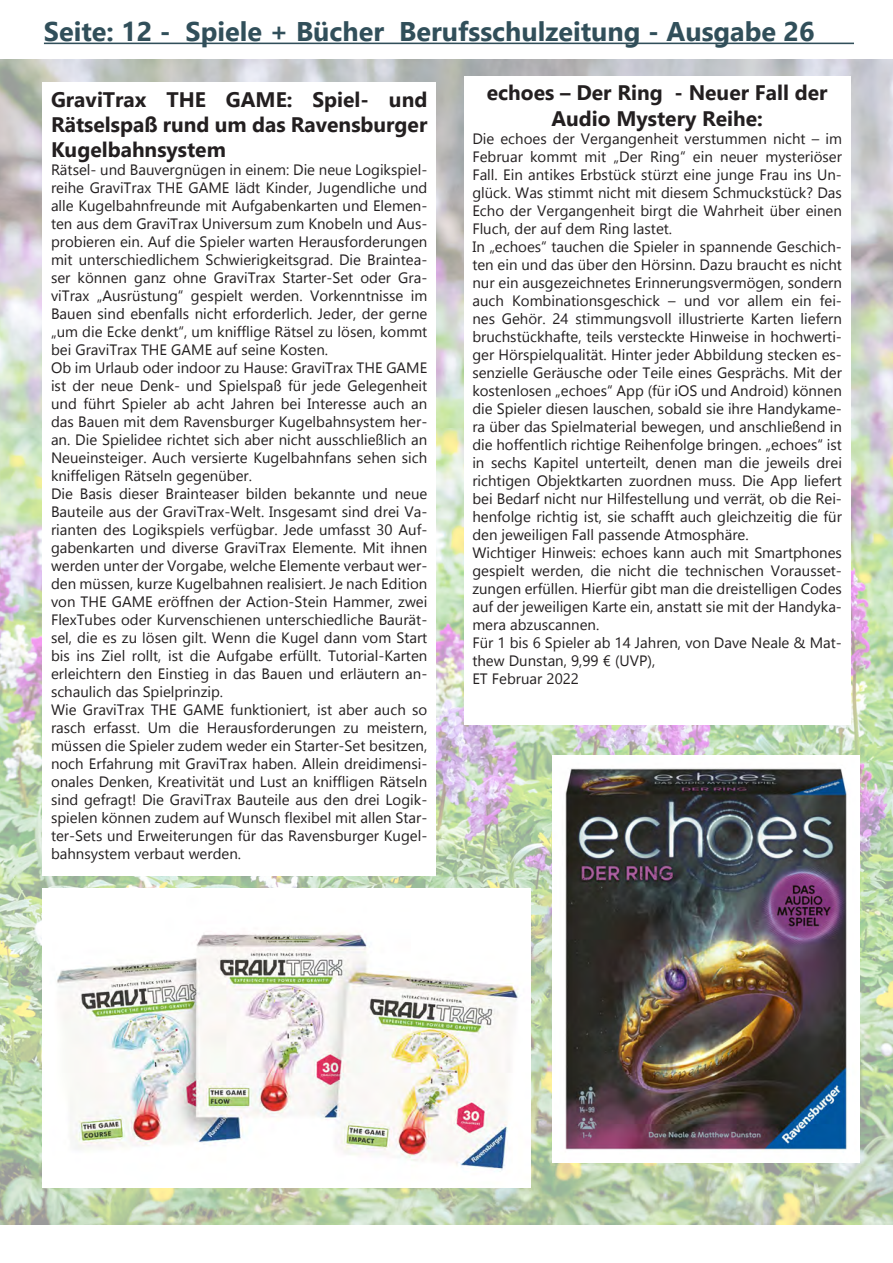
<style>
.page{position:relative;width:893px;height:1263px;background:#fff}
.page>*{position:absolute;margin:0;border:0;box-sizing:border-box;transform-origin:0 0}
.t1{font:700 27px "Gadugi";color:#314f5a}
.t2{font:700 21px/25.2px "Gadugi";color:#231f20;text-align:justify}
.t3{font:15px/18px "Gadugi";color:#231f20}
</style>
<div class="page">
<hr style="left:44px;top:43px;width:810px;height:1px;background:#314f5a">
<img style="left:0;top:60px;width:893px;height:1165px">
<div style="left:43px;top:83px;width:393px;height:793px;background:#fff"></div>
<img style="left:43px;top:889px;width:488px;height:298px">
<div style="left:464px;top:77px;width:386px;height:648px;background:#fff"></div>
<img style="left:552px;top:755px;width:307px;height:407px">
<h1 class="t1" style="left:44px;top:15px;width:772px">Seite: 12 - Spiele + Bücher Berufsschulzeitung - Ausgabe 26</h1>
<h2 class="t2" style="left:51px;top:87px;width:378px">GraviTrax THE GAME: Spiel- und Rätselspaß rund um das Ravensburger Kugelbahnsystem</h2>
<p class="t3" style="left:51px;top:161px;width:378px">Rätsel- und Bauvergnügen in einem: Die neue Logikspiel&shy;reihe GraviTrax THE GAME lädt Kinder, Jugendliche und alle Kugelbahnfreunde mit Aufgabenkarten und Elemen&shy;ten aus dem GraviTrax Universum zum Knobeln und Aus&shy;probieren ein. Auf die Spieler warten Herausforderungen mit unterschiedlichem Schwierigkeitsgrad. Die Braintea&shy;ser können ganz ohne GraviTrax Starter-Set oder Gra&shy;viTrax „Ausrüstung“ gespielt werden. Vorkenntnisse im Bauen sind ebenfalls nicht erforderlich. Jeder, der gerne „um die Ecke denkt“, um knifflige Rätsel zu lösen, kommt bei GraviTrax THE GAME auf seine Kosten.<br>Ob im Urlaub oder indoor zu Hause: GraviTrax THE GAME ist der neue Denk- und Spielspaß für jede Gelegenheit und führt Spieler ab acht Jahren bei Interesse auch an das Bauen mit dem Ravensburger Kugelbahnsystem her&shy;an. Die Spielidee richtet sich aber nicht ausschließlich an Neueinsteiger. Auch versierte Kugelbahnfans sehen sich kniffeligen Rätseln gegenüber.<br>Die Basis dieser Brainteaser bilden bekannte und neue Bauteile aus der GraviTrax-Welt. Insgesamt sind drei Va&shy;rianten des Logikspiels verfügbar. Jede umfasst 30 Auf&shy;gabenkarten und diverse GraviTrax Elemente. Mit ihnen werden unter der Vorgabe, welche Elemente verbaut wer&shy;den müssen, kurze Kugelbahnen realisiert. Je nach Edition von THE GAME eröffnen der Action-Stein Hammer, zwei FlexTubes oder Kurvenschienen unterschiedliche Baurät&shy;sel, die es zu lösen gilt. Wenn die Kugel dann vom Start bis ins Ziel rollt, ist die Aufgabe erfüllt. Tutorial-Karten erleichtern den Einstieg in das Bauen und erläutern an&shy;schaulich das Spielprinzip.<br>Wie GraviTrax THE GAME funktioniert, ist aber auch so rasch erfasst. Um die Herausforderungen zu meistern, müssen die Spieler zudem weder ein Starter-Set besitzen, noch Erfahrung mit GraviTrax haben. Allein dreidimensi&shy;onales Denken, Kreativität und Lust an kniffligen Rätseln sind gefragt! Die GraviTrax Bauteile aus den drei Logik&shy;spielen können zudem auf Wunsch flexibel mit allen Star&shy;ter-Sets und Erweiterungen für das Ravensburger Kugel&shy;bahnsystem verbaut werden.</p>
<h2 class="t2" style="left:487px;top:80px;width:342px;text-align:center">echoes – Der Ring - Neuer Fall der<br>Audio Mystery Reihe:</h2>
<p class="t3" style="left:472px;top:129px;width:371px">Die echoes der Vergangenheit verstummen nicht – im Februar kommt mit „Der Ring“ ein neuer mysteriöser Fall. Ein antikes Erbstück stürzt eine junge Frau ins Un&shy;glück. Was stimmt nicht mit diesem Schmuckstück? Das Echo der Vergangenheit birgt die Wahrheit über einen Fluch, der auf dem Ring lastet.<br>In „echoes“ tauchen die Spieler in spannende Geschich&shy;ten ein und das über den Hörsinn. Dazu braucht es nicht nur ein ausgezeichnetes Erinnerungsvermögen, sondern auch Kombinationsgeschick – und vor allem ein fei&shy;nes Gehör. 24 stimmungsvoll illustrierte Karten liefern bruchstückhafte, teils versteckte Hinweise in hochwerti&shy;ger Hörspielqualität. Hinter jeder Abbildung stecken es&shy;senzielle Geräusche oder Teile eines Gesprächs. Mit der kostenlosen „echoes“ App (für iOS und Android) können die Spieler diesen lauschen, sobald sie ihre Handykame&shy;ra über das Spielmaterial bewegen, und anschließend in die hoffentlich richtige Reihenfolge bringen. „echoes“ ist in sechs Kapitel unterteilt, denen man die jeweils drei richtigen Objektkarten zuordnen muss. Die App liefert bei Bedarf nicht nur Hilfestellung und verrät, ob die Rei&shy;henfolge richtig ist, sie schafft auch gleichzeitig die für den jeweiligen Fall passende Atmosphäre.<br>Wichtiger Hinweis: echoes kann auch mit Smartphones gespielt werden, die nicht die technischen Vorausset&shy;zungen erfüllen. Hierfür gibt man die dreistelligen Codes auf der jeweiligen Karte ein, anstatt sie mit der Handyka&shy;mera abzuscannen.<br>Für 1 bis 6 Spieler ab 14 Jahren, von Dave Neale &amp; Mat&shy;thew Dunstan, 9,99 € (UVP),<br>ET Februar 2022</p>
</div>
